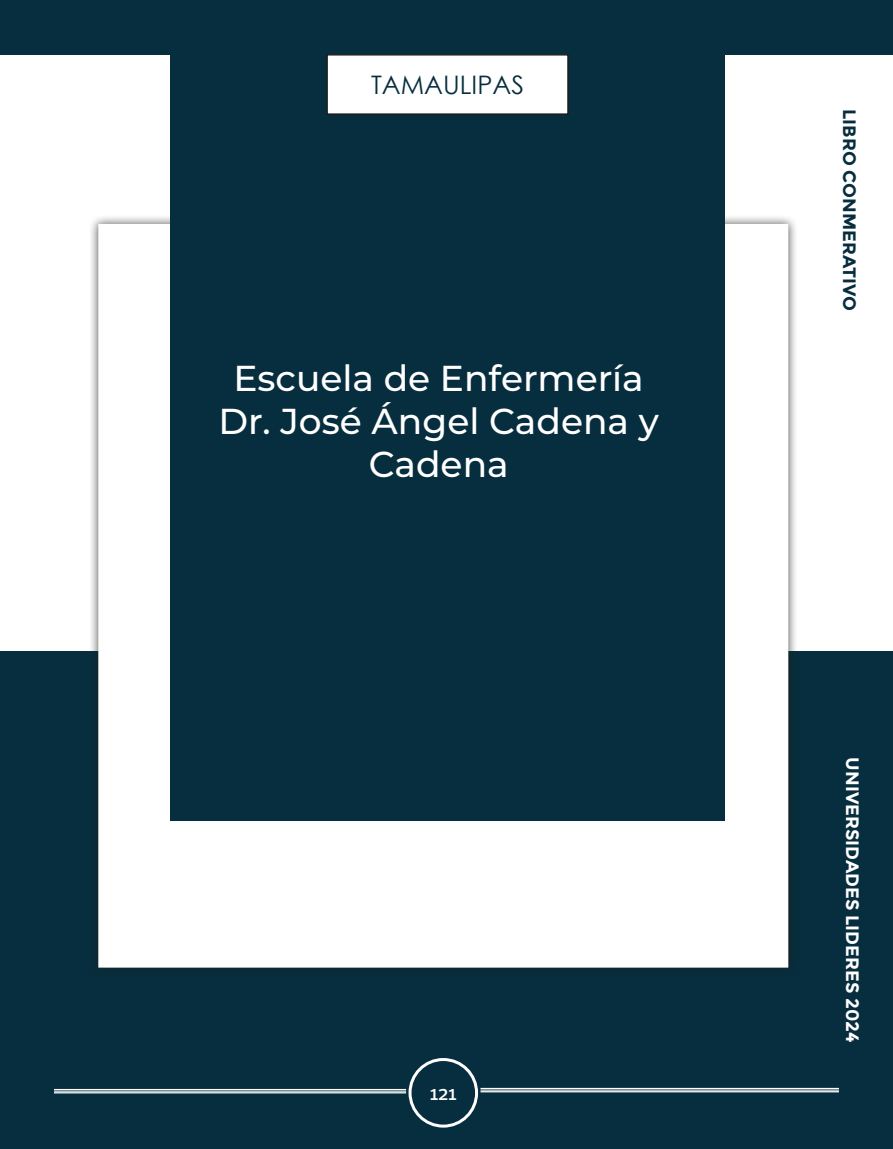
<style>
.page{position:relative;width:893px;height:1149px;background:#fff}
.page>*{position:absolute;margin:0;border:0;box-sizing:border-box;transform-origin:0 0}
.t1{font:500 36px/43.2px "Montserrat";color:#fff;text-align:center}
.t2{font:25.5px "Century Gothic";color:#072e3e}
.t3{font:700 18px "Montserrat";color:#fff}
.t4{font:700 18px "Montserrat";color:#072e3e}
.t5{font:500 18px "Gentona";color:#fff}
</style>
<div class="page">
<div style="left:0;top:651px;width:893px;height:497px;background:#072e3e"></div>
<div style="left:88px;top:214px;width:710px;height:762px;background:#1d1d1b;opacity:.75"></div>
<div style="left:103px;top:228px;width:681px;height:734px;background:#fff"></div>
<div style="left:98px;top:224px;width:690px;height:743px;border:9px solid #fff"></div>
<hr style="left:54px;top:1088px;width:352px;height:1px;background:#fff">
<hr style="left:54px;top:1090px;width:352px;height:1px;background:#fff">
<hr style="left:54px;top:1091px;width:352px;height:2px;background:#fff">
<hr style="left:480px;top:1087px;width:359px;height:1px;background:#fff">
<hr style="left:480px;top:1089px;width:359px;height:1px;background:#fff">
<hr style="left:480px;top:1090px;width:359px;height:1px;background:#fff">
<div style="left:409px;top:1057px;width:69px;height:70px;border:3px solid #fff;border-radius:50%"></div>
<div style="left:0;top:0;width:893px;height:54px;background:#072e3e"></div>
<div style="left:170px;top:11px;width:555px;height:810px;background:#072e3e"></div>
<div style="left:327px;top:55px;width:241px;height:59px;background:#fff"></div>
<div style="left:326px;top:54px;width:243px;height:61px;border:2px solid #1d1d1b"></div>
<p class="t2" style="left:371px;top:67px;width:154px">TAMAULIPAS</p>
<p class="t1" style="left:218px;top:354px;width:442px">Escuela de Enfermería<br>Dr. José Ángel Cadena y<br>Cadena</p>
<p class="t5" style="left:430px;top:1083px;width:29px">121</p>
<p class="t4" style="left:860px;top:109px;width:203px;rotate:90deg">LIBRO CONMERATIVO</p>
<p class="t3" style="left:863px;top:757px;width:287px;rotate:90deg">UNIVERSIDADES LIDERES 2024</p>
</div>
